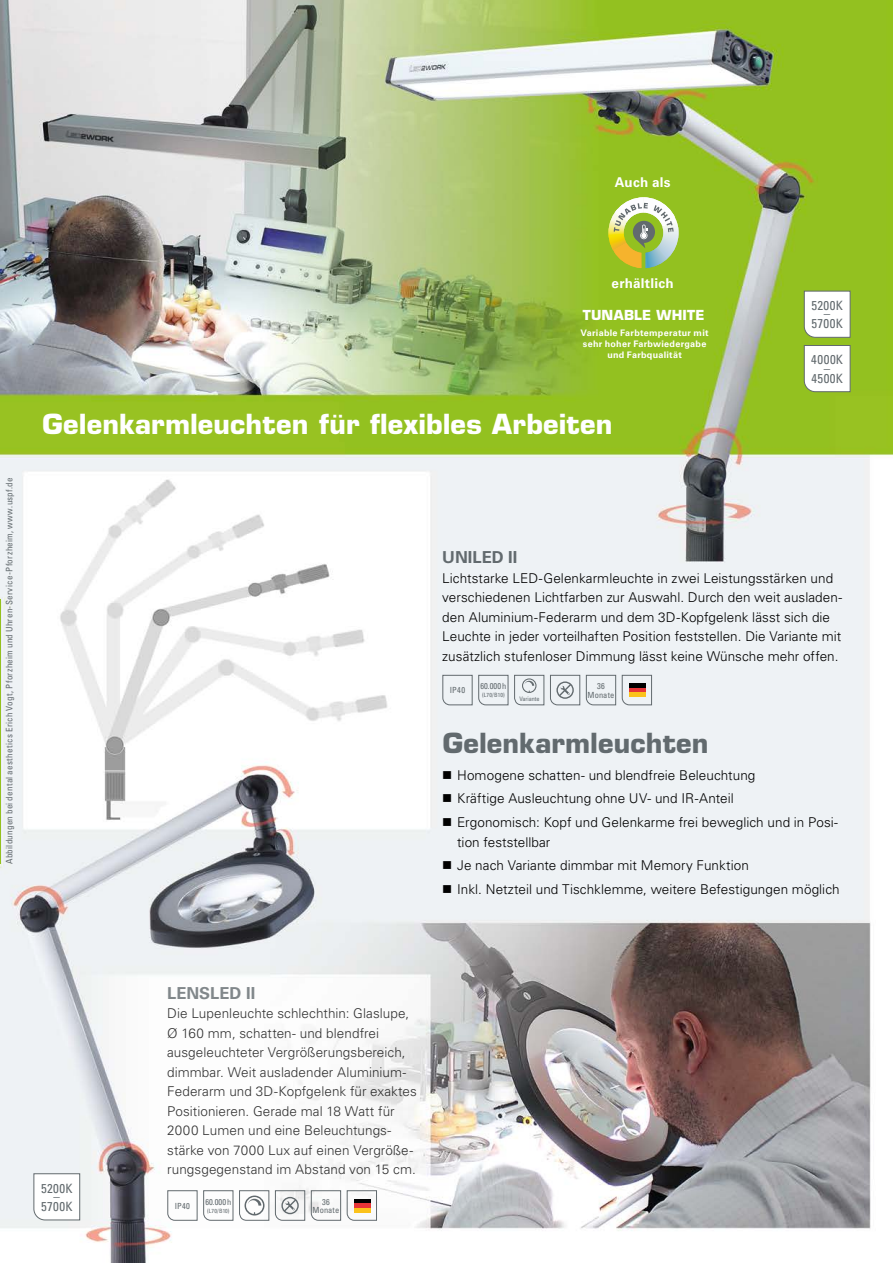
<style>
.page{position:relative;width:893px;height:1263px;background:#fff}
.page>*{position:absolute;margin:0;border:0;box-sizing:border-box;transform-origin:0 0}
.t1{font:700 27px "Eurostile";letter-spacing:.005em;color:#fff}
.t2{font:700 27px "Eurostile";letter-spacing:.005em;color:#626a6e}
.t3{font:700 16.5px "Univers LT Std";color:#626a6e}
.t4{font:300 13.5px/19.5px "Univers LT Std";letter-spacing:.005em;color:#000}
.t5{font:700 13.5px "Univers LT Std";letter-spacing:.02em;color:#fff}
.t6{font:700 13.5px "Eurostile";letter-spacing:.02em;color:#fff}
.t7{font:condensed 12.9px/10.2px "Univers LT Std";letter-spacing:.03em;color:#626a6e;text-align:center}
.t8{font:condensed 9px "Univers LT Std";letter-spacing:.03em;color:#626a6e}
.t9{font:700 9px/10.8px "Univers LT Std";letter-spacing:.03em;color:#fff;text-align:center}
.t10{font:condensed 8.4px/8.4px "Univers LT Std";letter-spacing:.015em;color:#626a6e;text-align:center}
.t11{font:condensed 6.15px "Univers LT Std";letter-spacing:-.025em;color:#626a6e}
.t12{font:condensed 5.85px "Univers LT Std";letter-spacing:.015em;color:#626a6e}
</style>
<div class="page">
<img style="left:0;top:0;width:893px;height:1263px">
<hr style="left:0;top:600px;width:1px;height:264px;background:#95c11f">
<svg style="left:442px;top:675px;width:66px;height:30px"></svg>
<svg style="left:514px;top:675px;width:30px;height:30px"></svg>
<svg style="left:550px;top:675px;width:30px;height:30px"></svg>
<svg style="left:586px;top:675px;width:30px;height:30px"></svg>
<svg style="left:622px;top:675px;width:30px;height:30px"></svg>
<div style="left:629px;top:683px;width:17px;height:5px;background:#000"></div>
<div style="left:629px;top:688px;width:17px;height:5px;background:#e63437"></div>
<hr style="left:629px;top:693px;width:17px;height:4px;background:#fbc21b">
<svg style="left:804px;top:290px;width:47px;height:48px"></svg>
<svg style="left:804px;top:345px;width:47px;height:47px"></svg>
<svg style="left:608px;top:197px;width:70px;height:71px"></svg>
<svg style="left:167px;top:1190px;width:66px;height:31px"></svg>
<svg style="left:239px;top:1190px;width:30px;height:31px"></svg>
<svg style="left:275px;top:1190px;width:30px;height:31px"></svg>
<svg style="left:311px;top:1190px;width:30px;height:31px"></svg>
<svg style="left:347px;top:1190px;width:30px;height:31px"></svg>
<hr style="left:354px;top:1199px;width:16px;height:4px;background:#000">
<div style="left:354px;top:1203px;width:16px;height:5px;background:#e63437"></div>
<div style="left:354px;top:1208px;width:16px;height:5px;background:#fbc21b"></div>
<svg style="left:33px;top:1173px;width:47px;height:47px"></svg>
<svg style="left:443px;top:771px;width:8px;height:7px"></svg>
<svg style="left:443px;top:794px;width:8px;height:8px"></svg>
<svg style="left:443px;top:818px;width:8px;height:8px"></svg>
<svg style="left:443px;top:861px;width:8px;height:8px"></svg>
<svg style="left:443px;top:885px;width:8px;height:8px"></svg>
<p class="t5" style="left:615px;top:174px;width:57px">Auch als</p>
<p class="t8" style="left:4px;top:864px;width:388px;rotate:-90deg">Abbildungen bei dental aesthetics Erich Vogt, Pforzheim und Uhren-Service-Pforzheim, www.uspf.de</p>
<p class="t5" style="left:611px;top:275px;width:64px">erhältlich</p>
<p class="t6" style="left:583px;top:307px;width:123px">TUNABLE WHITE</p>
<p class="t9" style="left:581px;top:327px;width:130px">Variable Farbtemperatur mit sehr hoher Farbwiedergabe und Farbqualität</p>
<h1 class="t1" style="left:43px;top:407px;width:571px">Gelenkarmleuchten für flexibles Arbeiten</h1>
<p class="t7" style="left:811px;top:300px;width:33px">5200K</p>
<p class="t7" style="left:811px;top:308px;width:33px">–<br>5700K</p>
<p class="t7" style="left:811px;top:354px;width:33px">4000K</p>
<p class="t7" style="left:811px;top:363px;width:33px">–<br>4500K</p>
<p class="t3" style="left:442px;top:548px;width:77px">UNILED II</p>
<p class="t4" style="left:442px;top:568px;width:402px">Lichtstarke LED-Gelenkarmleuchte in zwei Leistungsstärken und verschiedenen Lichtfarben zur Auswahl. Durch den weit ausladen&shy;den Aluminium-Federarm und dem 3D-Kopfgelenk lässt sich die Leuchte in jeder vorteilhaften Position feststellen. Die Variante mit zusätzlich stufenloser Dimmung lässt keine Wünsche mehr offen.</p>
<p class="t10" style="left:450px;top:686px;width:17px">IP40</p>
<p class="t10" style="left:588px;top:682px;width:28px">36<br>Monate</p>
<p class="t10" style="left:480px;top:682px;width:27px">60.000 h</p>
<p class="t12" style="left:482px;top:691px;width:24px">(L70/B10)</p>
<p class="t11" style="left:519px;top:695px;width:22px">Variante</p>
<h1 class="t2" style="left:443px;top:727px;width:267px">Gelenkarmleuchten</h1>
<p class="t4" style="left:457px;top:763px;width:382px;line-height:23.7px">Homogene schatten- und blendfreie Beleuchtung<br>Kräftige Ausleuchtung ohne UV- und IR-Anteil<br>Ergonomisch: Kopf und Gelenkarme frei beweglich und in Posi-</p>
<p class="t4" style="left:457px;top:830px;width:384px;line-height:23.7px">tion feststellbar<br>Je nach Variante dimmbar mit Memory Funktion<br>Inkl. Netzteil und Tischklemme, weitere Befestigungen möglich</p>
<p class="t7" style="left:41px;top:1183px;width:33px">5200K</p>
<p class="t7" style="left:41px;top:1191px;width:33px">–<br>5700K</p>
<p class="t3" style="left:167px;top:983px;width:90px">LENSLED II</p>
<p class="t4" style="left:167px;top:1004px;width:251px">Die Lupenleuchte schlechthin: Glaslupe, Ø 160 mm, schatten- und blendfrei ausgeleuchteter Vergrößerungsbereich, dimmbar. Weit ausladender Aluminium-Federarm und 3D-Kopfgelenk für exaktes Positionieren. Gerade mal 18 Watt für 2000 Lumen und eine Beleuchtungs&shy;stärke von 7000 Lux auf einen Vergröße&shy;rungsgegenstand im Abstand von 15 cm.</p>
<p class="t10" style="left:175px;top:1201px;width:17px">IP40</p>
<p class="t10" style="left:205px;top:1197px;width:27px">60.000 h</p>
<p class="t12" style="left:207px;top:1207px;width:24px">(L70/B10)</p>
<p class="t10" style="left:313px;top:1197px;width:28px">36<br>Monate</p>
</div>
